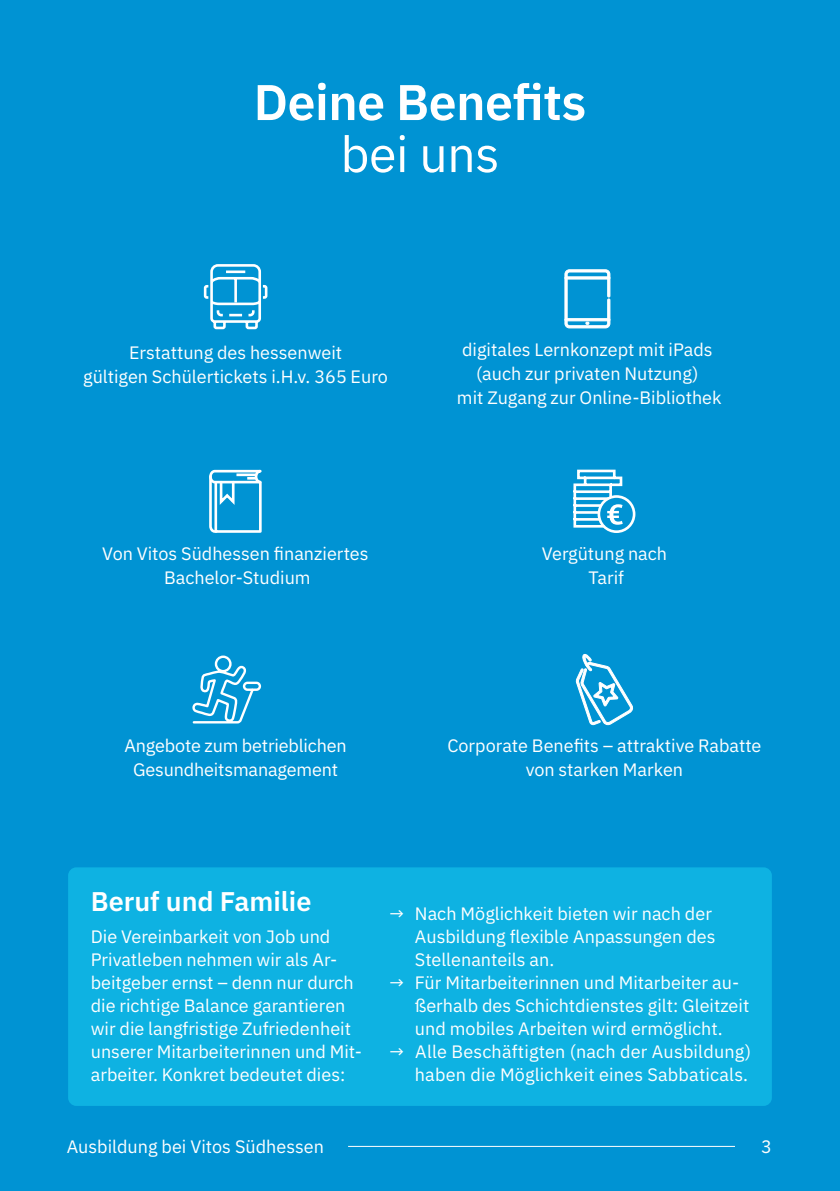
<style>
.page{position:relative;width:840px;height:1191px;background:#fff}
.page>*{position:absolute;margin:0;border:0;box-sizing:border-box;transform-origin:0 0}
.t1{font:600 50px "IBM Plex Sans";letter-spacing:-.01em;color:#fff}
.t2{font:50px "IBM Plex Sans";letter-spacing:-.01em;color:#fff}
.t3{font:600 27px "IBM Plex Sans";color:#fff}
.t4{font:18px/23px "IBM Plex Sans";color:#fff;text-align:center}
</style>
<div class="page">
<div style="left:0;top:0;width:839px;height:1191px;background:#0093d3"></div>
<hr style="left:348px;top:1146px;width:386px;height:1px;background:#fff">
<div style="left:68px;top:867px;width:703px;height:239px;background:#0eb2e2;border-radius:8px"></div>
<div style="left:597px;top:495px;width:38px;height:38px;border:3px solid #fff;border-radius:50%"></div>
<svg style="left:573px;top:469px;width:50px;height:60px"></svg>
<svg style="left:209px;top:469px;width:53px;height:64px"></svg>
<svg style="left:203px;top:264px;width:65px;height:66px"></svg>
<svg style="left:564px;top:269px;width:46px;height:59px"></svg>
<div style="left:564px;top:318px;width:45px;height:3px;border:1px solid #fff"></div>
<div style="left:564px;top:277px;width:45px;height:2px;border:1px solid #fff"></div>
<svg style="left:192px;top:655px;width:70px;height:69px"></svg>
<svg style="left:575px;top:654px;width:58px;height:71px"></svg>
<h1 class="t1" style="left:253px;top:63px;width:334px">Deine Benefits</h1>
<h1 class="t2" style="left:340px;top:116px;width:160px">bei uns</h1>
<p class="t4" style="left:83px;top:339px;width:306px;line-height:24px">Erstattung des hessenweit<br>gültigen Schülertickets i.H.v. 365 Euro</p>
<p class="t4" style="left:456px;top:336px;width:266px;line-height:24px">digitales Lernkonzept mit iPads (auch zur privaten Nutzung)<br>mit Zugang zur Online-Bibliothek</p>
<p class="t4" style="left:102px;top:540px;width:268px;line-height:24px">Von Vitos Südhessen finanziertes<br>Bachelor-Studium</p>
<p class="t4" style="left:541px;top:540px;width:127px;line-height:24px">Vergütung nach<br>Tarif</p>
<p class="t4" style="left:124px;top:732px;width:223px;line-height:24px">Angebote zum betrieblichen<br>Gesundheitsmanagement</p>
<p class="t4" style="left:447px;top:732px;width:315px;line-height:24px">Corporate Benefits – attraktive Rabatte von starken Marken</p>
<h2 class="t3" style="left:91px;top:880px;width:222px">Beruf und Familie</h2>
<p class="t4" style="left:91px;top:923px;width:272px;text-align:left">Die Vereinbarkeit von Job und Privatleben nehmen wir als Ar&shy;beitgeber ernst – denn nur durch die richtige Balance garantieren wir die langfristige Zufriedenheit unserer Mitarbeiterinnen und Mit&shy;arbeiter. Konkret bedeutet dies:</p>
<p class="t4" style="left:414px;top:901px;width:302px;text-align:left;text-indent:-26px">→ Nach Möglichkeit bieten wir nach der<br>Ausbildung flexible Anpassungen des<br>Stellenanteils an.</p>
<p class="t4" style="left:414px;top:970px;width:336px;text-align:left;text-indent:-26px">→ Für Mitarbeiterinnen und Mitarbeiter au&shy;ßerhalb des Schichtdienstes gilt: Gleitzeit und mobiles Arbeiten wird ermöglicht.</p>
<p class="t4" style="left:389px;top:1039px;width:363px;text-align:right">→ Alle Beschäftigten (nach der Ausbildung) haben die Möglichkeit eines Sabbaticals.</p>
<p class="t4" style="left:67px;top:1133px;width:258px">Ausbildung bei Vitos Südhessen</p>
<p class="t4" style="left:760px;top:1133px;width:12px">3</p>
</div>
